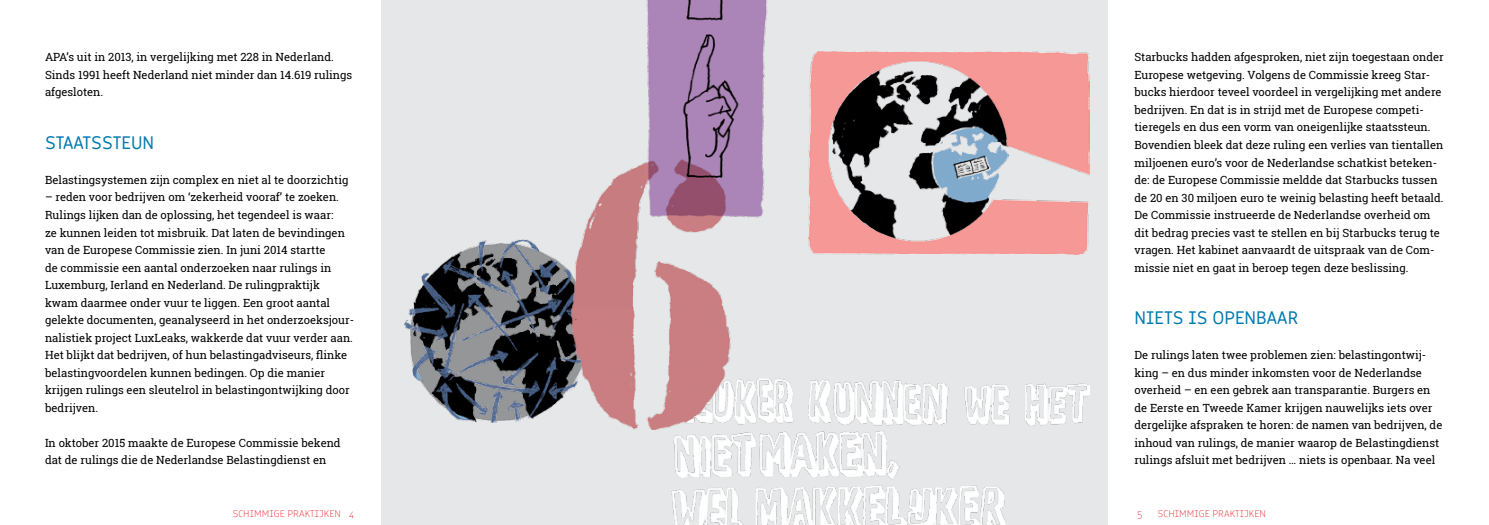
<style>
.page{position:relative;width:1489px;height:525px;background:#fff}
.page>*{position:absolute;margin:0;border:0;box-sizing:border-box;transform-origin:0 0}
.t1{font:18.75px "Logotyper";letter-spacing:.005em;color:#007aaf}
.t2{font:11.25px/17.5px "Roboto Slab";color:#000}
.t3{font:200 10px "Logotyper";letter-spacing:.005em;color:#ed1d24}
</style>
<div class="page">
<div style="left:381px;top:0;width:726px;height:524px;background:#e6e7e8"></div>
<img style="left:404px;top:239px;width:131px;height:183px">
<img style="left:808px;top:52px;width:280px;height:202px">
<img style="left:671px;top:379px;width:417px;height:145px">
<img style="left:535px;top:0;width:259px;height:429px">
<p class="t2" style="left:45px;top:48px;width:308px">APA’s uit in 2013, in vergelijking met 228 in Nederland.<br>Sinds 1991 heeft Nederland niet minder dan 14.619 rulings afgesloten.</p>
<h1 class="t1" style="left:45px;top:132px;width:111px">STAATSSTEUN</h1>
<p class="t2" style="left:45px;top:171px;width:305px">Belastingsystemen zijn complex en niet al te doorzichtig</p>
<p class="t2" style="left:45px;top:188px;width:310px">– reden voor bedrijven om ‘zekerheid vooraf’ te zoeken.<br>Rulings lijken dan de oplossing, het tegendeel is waar:<br>ze kunnen leiden tot misbruik. Dat laten de bevindingen van de Europese Commissie zien. In juni 2014 startte<br>de commissie een aantal onderzoeken naar rulings in Luxemburg, Ierland en Nederland. De rulingpraktijk kwam daarmee onder vuur te liggen. Een groot aantal gelekte documenten, geanalyseerd in het onderzoeksjour&shy;nalistiek project LuxLeaks, wakkerde dat vuur verder aan.<br>Het blijkt dat bedrijven, of hun belastingadviseurs, flinke belastingvoordelen kunnen bedingen. Op die manier krijgen rulings een sleutelrol in belastingontwijking door bedrijven.</p>
<p class="t2" style="left:45px;top:433px;width:297px">In oktober 2015 maakte de Europese Commissie bekend dat de rulings die de Nederlandse Belastingdienst en</p>
<p class="t2" style="left:1134px;top:48px;width:311px">Starbucks hadden afgesproken, niet zijn toegestaan onder Europese wetgeving. Volgens de Commissie kreeg Star&shy;bucks hierdoor teveel voordeel in vergelijking met andere bedrijven. En dat is in strijd met de Europese competi&shy;tieregels en dus een vorm van oneigenlijke staatssteun.<br>Bovendien bleek dat deze ruling een verlies van tientallen miljoenen euro’s voor de Nederlandse schatkist beteken&shy;de: de Europese Commissie meldde dat Starbucks tussen de 20 en 30 miljoen euro te weinig belasting heeft betaald.<br>De Commissie instrueerde de Nederlandse overheid om dit bedrag precies vast te stellen en bij Starbucks terug te vragen. Het kabinet aanvaardt de uitspraak van de Com&shy;missie niet en gaat in beroep tegen deze beslissing.</p>
<h1 class="t1" style="left:1134px;top:307px;width:165px">NIETS IS OPENBAAR</h1>
<p class="t2" style="left:1134px;top:346px;width:309px">De rulings laten twee problemen zien: belastingontwij&shy;king – en dus minder inkomsten voor de Nederlandse overheid – en een gebrek aan transparantie. Burgers en de Eerste en Tweede Kamer krijgen nauwelijks iets over dergelijke afspraken te horen: de namen van bedrijven, de inhoud van rulings, de manier waarop de Belastingdienst rulings afsluit met bedrijven … niets is openbaar. Na veel</p>
<p class="t3" style="left:233px;top:507px;width:123px">SCHIMMIGE PRAKTIJKEN 4</p>
<p class="t3" style="left:1136px;top:507px;width:7px">5</p>
<p class="t3" style="left:1157px;top:507px;width:110px">SCHIMMIGE PRAKTIJKEN</p>
</div>
